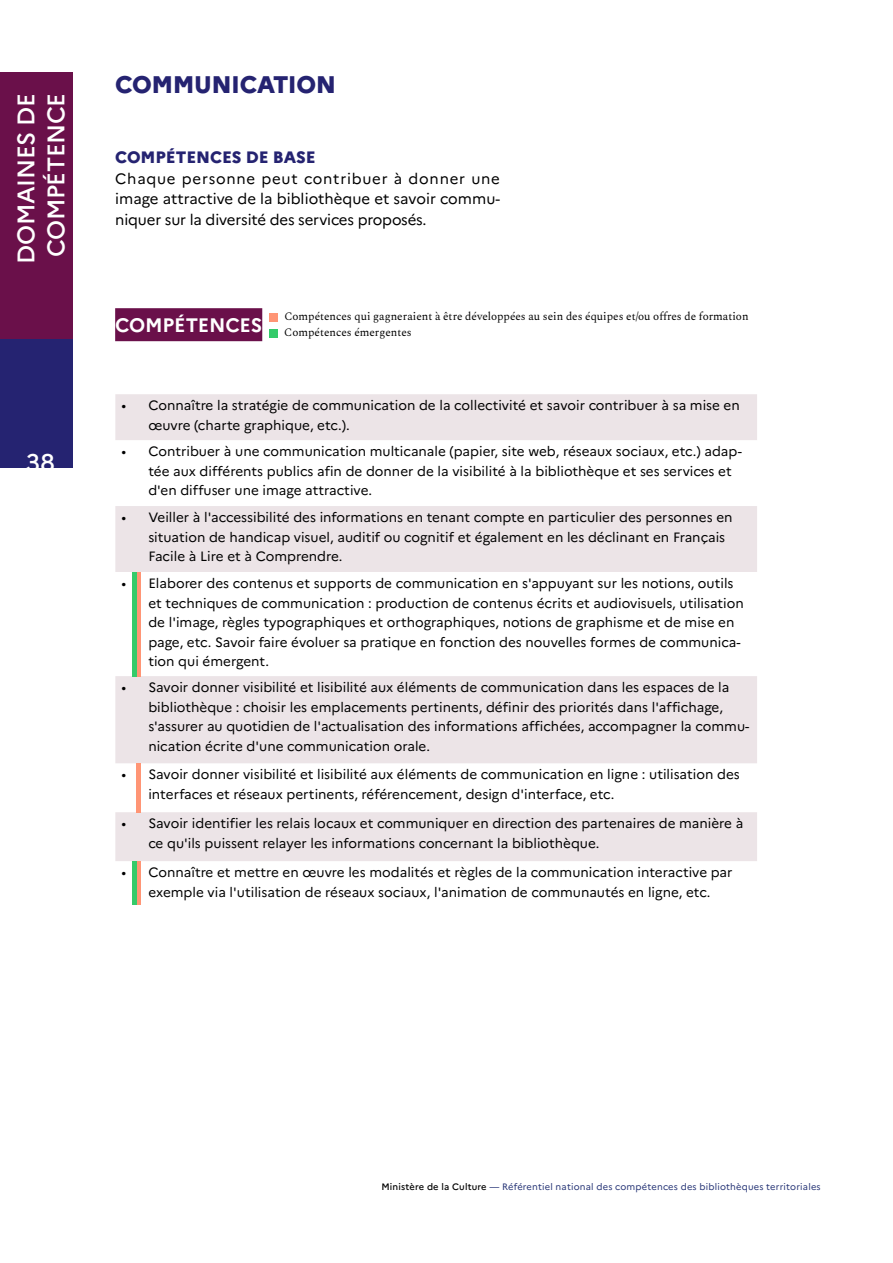
<style>
.page{position:relative;width:893px;height:1263px;background:#fff}
.page>*{position:absolute;margin:0;border:0;box-sizing:border-box;transform-origin:0 0}
.t1{font:500 24px/30px "Marianne";letter-spacing:-.02em;color:#fff}
.t2{font:800 24px "Marianne";letter-spacing:-.015em;color:#252371}
.t3{font:700 19.5px "Marianne";letter-spacing:-.01em;color:#fff}
.t4{font:800 16.5px "Marianne";letter-spacing:-.005em;color:#252371}
.t5{font:15px/20.7px "Marianne";letter-spacing:-.01em;color:#000;text-align:justify}
.t6{font:13.5px/19.5px "Marianne";color:#000}
.t7{font:11.25px/16.5px "Spectral";color:#000}
.t8{font:9.3px "Marianne";letter-spacing:.02em;color:#253375}
.s1{font-weight:500;color:#000}
</style>
<div class="page">
<svg style="left:115px;top:394px;width:642px;height:467px;fill:#ece4e7"></svg>
<div style="left:115px;top:308px;width:147px;height:33px;background:#6a104a"></div>
<div style="left:136px;top:572px;width:5px;height:104px;background:#ff9575"></div>
<div style="left:136px;top:763px;width:5px;height:50px;background:#ff9575"></div>
<div style="left:136px;top:861px;width:5px;height:43px;background:#ff9575"></div>
<hr style="left:132px;top:572px;width:4px;height:104px;background:#34cb6a">
<hr style="left:132px;top:861px;width:4px;height:43px;background:#34cb6a">
<div style="left:269px;top:313px;width:9px;height:9px;background:#ff9575"></div>
<div style="left:269px;top:329px;width:9px;height:9px;background:#34cb6a"></div>
<div style="left:0;top:72px;width:72px;height:268px;background:#6a104a"></div>
<div style="left:0;top:340px;width:72px;height:128px;background:#252371"></div>
<h1 class="t1" style="left:9px;top:264px;width:172px;rotate:-90deg">DOMAINES DE<br>COMPÉTENCE</h1>
<h1 class="t1" style="left:26px;top:445px;width:30px">38</h1>
<h1 class="t2" style="left:115px;top:66px;width:222px">COMMUNICATION</h1>
<p class="t4" style="left:115px;top:144px;width:202px">COMPÉTENCES DE BASE</p>
<p class="t5" style="left:115px;top:167px;width:386px">Chaque personne peut contribuer à donner une image attractive de la bibliothèque et savoir commu&shy;niquer sur la diversité des services proposés.</p>
<h2 class="t3" style="left:115px;top:310px;width:149px">COMPÉTENCES</h2>
<p class="t7" style="left:284px;top:307px;width:466px">Compétences qui gagneraient à être développées au sein des équipes et/ou offres de formation<br>Compétences émergentes</p>
<p class="t6" style="left:148px;top:395px;width:593px;text-indent:-27px">• Connaître la stratégie de communication de la collectivité et savoir contribuer à sa mise en œuvre (charte graphique, etc.).</p>
<p class="t6" style="left:148px;top:441px;width:595px;text-indent:-27px">• Contribuer à une communication multicanale (papier, site web, réseaux sociaux, etc.) adap&shy;tée aux différents publics afin de donner de la visibilité à la bibliothèque et ses services et d'en diffuser une image attractive.</p>
<p class="t6" style="left:148px;top:506px;width:586px;text-indent:-27px">• Veiller à l'accessibilité des informations en tenant compte en particulier des personnes en situation de handicap visuel, auditif ou cognitif et également en les déclinant en Français<br>Facile à Lire et à Comprendre.</p>
<p class="t6" style="left:148px;top:572px;width:597px;text-indent:-27px">• Elaborer des contenus et supports de communication en s'appuyant sur les notions, outils et techniques de communication : production de contenus écrits et audiovisuels, utilisation de l'image, règles typographiques et orthographiques, notions de graphisme et de mise en page, etc. Savoir faire évoluer sa pratique en fonction des nouvelles formes de communica&shy;tion qui émergent.</p>
<p class="t6" style="left:148px;top:677px;width:603px;text-indent:-27px">• Savoir donner visibilité et lisibilité aux éléments de communication dans les espaces de la bibliothèque : choisir les emplacements pertinents, définir des priorités dans l'affichage, s'assurer au quotidien de l'actualisation des informations affichées, accompagner la commu&shy;nication écrite d'une communication orale.</p>
<p class="t6" style="left:148px;top:764px;width:593px;text-indent:-27px">• Savoir donner visibilité et lisibilité aux éléments de communication en ligne : utilisation des interfaces et réseaux pertinents, référencement, design d'interface, etc.</p>
<p class="t6" style="left:148px;top:813px;width:596px;text-indent:-27px">• Savoir identifier les relais locaux et communiquer en direction des partenaires de manière à ce qu'ils puissent relayer les informations concernant la bibliothèque.</p>
<p class="t6" style="left:121px;top:861px;width:613px;text-align:center">• Connaître et mettre en œuvre les modalités et règles de la communication interactive par exemple via l'utilisation de réseaux sociaux, l'animation de communautés en ligne, etc.</p>
<p class="t8" style="left:381px;top:1180px;width:441px"><span class="s1">Ministère de la Culture</span> — Référentiel national des compétences des bibliothèques territoriales</p>
</div>
